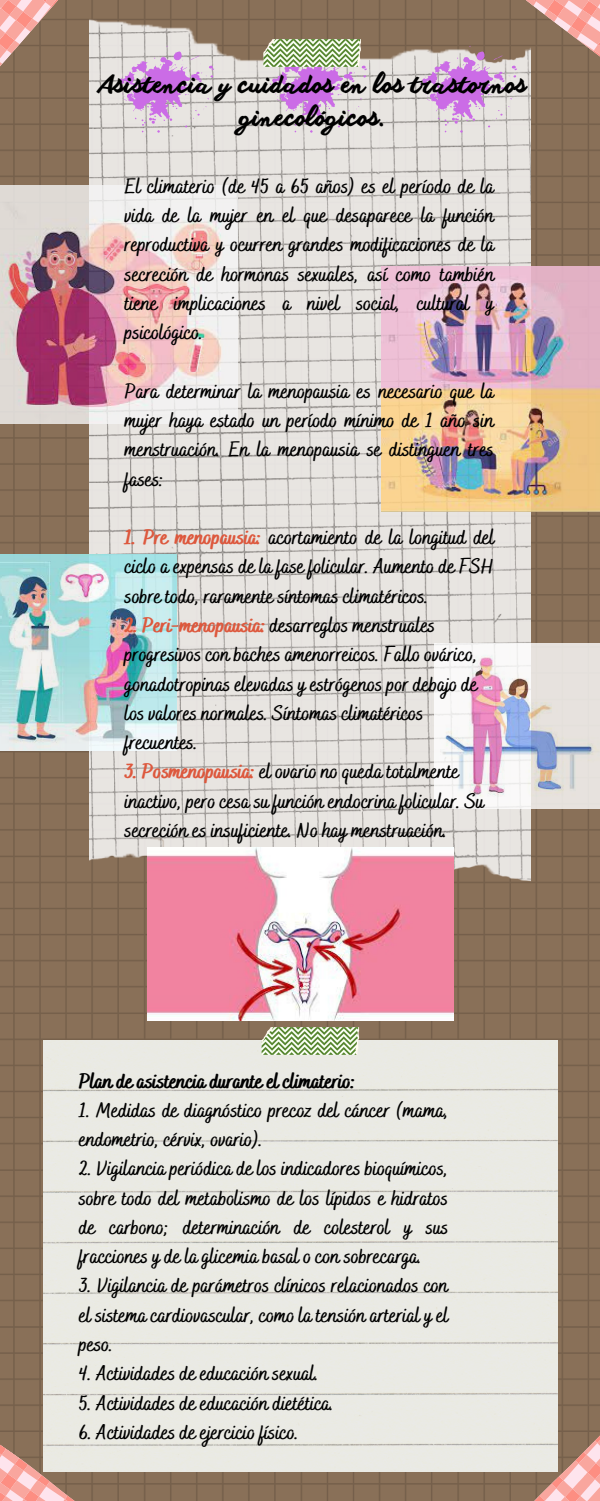
<style>
.page{position:relative;width:600px;height:1501px;background:#fff}
.page>*{position:absolute;margin:0;border:0;box-sizing:border-box;transform-origin:0 0}
.t1{font:24px/33px "Anothershabby";color:#000;text-align:center}
.t2{font:700 21px/29.2px "Bakerie Smooth";color:#000;text-align:justify}
.t3{font:800 21px "Bakerie Smooth";color:#000}
.s1{font-weight:800;color:#dd583d}
</style>
<div class="page">
<img style="left:0;top:125px;width:600px;height:1375px">
<img style="left:89px;top:0;width:441px;height:919px">
<svg style="left:263px;top:39px;width:104px;height:94px;background:#cbbbc7"></svg>
<svg style="left:117px;top:46px;width:97px;height:87px;background:#d9bddb"></svg>
<svg style="left:420px;top:0;width:180px;height:133px;background:#b19391"></svg>
<svg style="left:0;top:0;width:110px;height:125px;background:#a58977"></svg>
<svg style="left:0;top:1407px;width:144px;height:93px;background:#ab8574"></svg>
<svg style="left:472px;top:1390px;width:128px;height:110px;background:#aa8675"></svg>
<img style="left:381px;top:267px;width:219px;height:244px">
<img style="left:0;top:185px;width:238px;height:238px">
<img style="left:0;top:554px;width:177px;height:196px">
<img style="left:435px;top:643px;width:165px;height:165px">
<div style="left:43px;top:1040px;width:514px;height:431px;background:#eaeae4"></div>
<svg style="left:262px;top:1026px;width:97px;height:28px"></svg>
<img style="left:147px;top:847px;width:306px;height:173px">
<p class="t1" style="left:99px;top:70px;width:429px">Asistencia y cuidados en los trastornos ginecológicos.</p>
<p class="t2" style="left:125px;top:173px;width:371px">El climaterio (de 45 a 65 años) es el período de la vida de la mujer en el que desaparece la función reproductiva y ocurren grandes modificaciones de la secreción de hormonas sexuales, así como también tiene implicaciones a nivel social, cultural y psicológico.</p>
<p class="t2" style="left:125px;top:377px;width:371px">Para determinar la menopausia es necesario que la mujer haya estado un período mínimo de 1 año sin menstruación. En la menopausia se distinguen tres fases:</p>
<p class="t2" style="left:125px;top:524px;width:371px"><span class="s1">1. Pre menopausia:</span> acortamiento de la longitud del ciclo a expensas de la fase folicular. Aumento de FSH sobre todo, raramente síntomas climatéricos.</p>
<p class="t2" style="left:125px;top:611px;width:354px;text-align:left"><span class="s1">2. Peri-menopausia:</span> desarreglos menstruales progresivos con baches amenorreicos. Fallo ovárico, gonadotropinas elevadas y estrógenos por debajo de los valores normales. Síntomas climatéricos frecuentes.</p>
<p class="t2" style="left:125px;top:758px;width:361px;text-align:left"><span class="s1">3. Posmenopausia:</span> el ovario no queda totalmente inactivo, pero cesa su función endocrina folicular. Su secreción es insuficiente. No hay menstruación.</p>
<p class="t3" style="left:79px;top:1068px;width:278px">Plan de asistencia durante el climaterio:</p>
<p class="t2" style="left:79px;top:1096px;width:371px">1. Medidas de diagnóstico precoz del cáncer (mama, endometrio, cérvix, ovario).</p>
<p class="t2" style="left:79px;top:1155px;width:371px">2. Vigilancia periódica de los indicadores bioquímicos, sobre todo del metabolismo de los lípidos e hidratos de carbono; determinación de colesterol y sus fracciones y de la glicemia basal o con sobrecarga.</p>
<p class="t2" style="left:79px;top:1272px;width:371px">3. Vigilancia de parámetros clínicos relacionados con el sistema cardiovascular, como la tensión arterial y el peso.</p>
<p class="t2" style="left:79px;top:1359px;width:241px">4. Actividades de educación sexual.</p>
<p class="t2" style="left:79px;top:1389px;width:257px">5. Actividades de educación dietética.</p>
<p class="t2" style="left:79px;top:1418px;width:221px">6. Actividades de ejercicio físico.</p>
</div>
